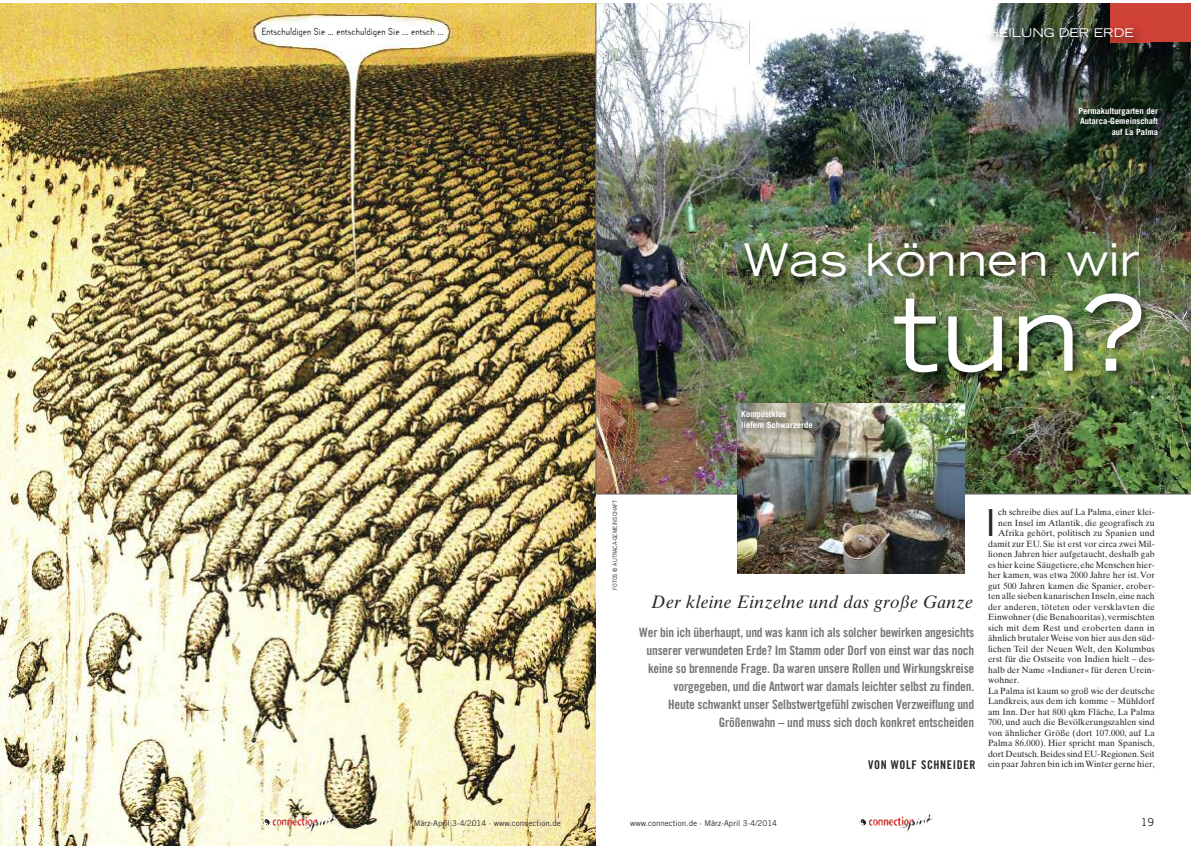
<style>
.page{position:relative;width:1191px;height:846px;background:#fff}
.page>*{position:absolute;margin:0;border:0;box-sizing:border-box;transform-origin:0 0}
.t1{font:expanded 103.7px "Trade Gothic LT Std";color:#fff}
.t2{font:expanded 45px "Trade Gothic LT Std";letter-spacing:.015em;color:#fff}
.t3{font:expanded 37px "Trade Gothic LH";color:#272627}
.t4{font:italic 18px "Times Ten";letter-spacing:.015em;color:#272627}
.t5{font:13px/18px "Trade Gothic LT Std Bd Cn 20";letter-spacing:-.015em;color:#767474;text-align:right}
.t6{font:12px "Trade Gothic LT Std Bd Cn 20";letter-spacing:.055em;color:#272627}
.t7{font:expanded 12px "Trade Gothic LT Std";color:#fff}
.t8{font:11px "Trade Gothic LT Std";color:#272627}
.t9{font:9px "Times Ten";letter-spacing:.01em;color:#272627}
.t10{font:9px "Template Gothic";color:#272627;scale:.95 1}
.t11{font:9px "Times Ten";letter-spacing:.03em;color:#272627}
.t12{font:700 8.6px/10.3px "Trade Gothic LT Std";color:#fff}
.t13{font:8px "Trade Gothic LT Std";color:#272627}
.t14{font:6px "Trade Gothic LT Std";color:#272627;scale:.9 1}
</style>
<div class="page">
<img style="left:0;top:4px;width:595px;height:842px">
<img style="left:595px;top:4px;width:596px;height:490px">
<img style="left:263px;top:816px;width:54px;height:10px">
<svg style="left:303px;top:823px;width:7px;height:5px"></svg>
<img style="left:859px;top:816px;width:55px;height:10px">
<svg style="left:899px;top:824px;width:7px;height:4px"></svg>
<div style="left:1110px;top:4px;width:81px;height:38px;background:#cf4237"></div>
<img style="left:749px;top:21px;width:399px;height:43px">
<img style="left:675px;top:232px;width:516px;height:78px">
<img style="left:737px;top:404px;width:227px;height:170px">
<img style="left:856px;top:276px;width:333px;height:162px">
<img style="left:866px;top:276px;width:262px;height:1px">
<img style="left:964px;top:404px;width:1px;height:34px">
<img style="left:726px;top:396px;width:115px;height:55px">
<p class="t10" style="left:262px;top:27px;width:193px">Entschuldigen Sie … entschuldigen Sie ... entsch ...</p>
<h3 class="t7" style="left:988px;top:29px;width:147px">HEILUNG DER ERDE</h3>
<p class="t12" style="left:1078px;top:106px;width:81px;text-align:right">Permakulturgarten der<br>Autarca-Gemeinschaft auf La Palma</p>
<h2 class="t2" style="left:743px;top:243px;width:397px">Was können wir</h2>
<h1 class="t1" style="left:893px;top:295px;width:254px">tun?</h1>
<p class="t12" style="left:741px;top:410px;width:73px">Kompostklos<br>liefern Schwarzerde</p>
<p class="t14" style="left:613px;top:590px;width:102px;rotate:-90deg">FOTOS © AUTRACA-GEMEINSCHAFT</p>
<h3 class="t3" style="left:986px;top:509px;width:12px">I</h3>
<p class="t9" style="left:998px;top:509px;width:158px">ch schreibe dies auf La Palma, einer klei-</p>
<p class="t9" style="left:998px;top:519px;width:158px">nen Insel im Atlantik, die geografisch zu</p>
<p class="t9" style="left:998px;top:530px;width:158px">Afrika gehört, politisch zu Spanien und</p>
<p class="t9" style="left:988px;top:540px;width:168px">damit zur EU. Sie ist erst vor circa zwei Mil-</p>
<p class="t9" style="left:988px;top:551px;width:168px">lionen Jahren hier aufgetaucht, deshalb gab</p>
<p class="t9" style="left:988px;top:561px;width:168px">es hier keine Säugetiere,ehe Menschen hier-</p>
<p class="t9" style="left:988px;top:572px;width:168px">her kamen, was etwa 2000 Jahre her ist.Vor</p>
<p class="t9" style="left:988px;top:582px;width:168px">gut 500 Jahren kamen die Spanier, erober-</p>
<p class="t9" style="left:988px;top:593px;width:168px">ten alle sieben kanarischen Inseln, eine nach</p>
<p class="t9" style="left:988px;top:603px;width:168px">der anderen, töteten oder versklavten die</p>
<p class="t9" style="left:988px;top:614px;width:168px">Einwohner (die Benahoaritas), vermischten</p>
<p class="t11" style="left:988px;top:624px;width:168px">sich mit dem Rest und eroberten dann in</p>
<p class="t9" style="left:988px;top:635px;width:168px">ähnlich brutalerWeise von hier aus den süd-</p>
<p class="t9" style="left:988px;top:645px;width:168px">lichen Teil der Neuen Welt, den Kolumbus</p>
<p class="t9" style="left:988px;top:656px;width:168px">erst für die Ostseite von Indien hielt – des-</p>
<p class="t9" style="left:988px;top:666px;width:168px">halb der Name »Indianer« für deren Urein-</p>
<p class="t9" style="left:988px;top:677px;width:33px">wohner.</p>
<p class="t9" style="left:988px;top:687px;width:168px">La Palma ist kaum so groß wie der deutsche</p>
<p class="t9" style="left:988px;top:698px;width:168px">Landkreis, aus dem ich komme – Mühldorf</p>
<p class="t9" style="left:988px;top:708px;width:168px">am Inn. Der hat 800 qkm Fläche, La Palma</p>
<p class="t9" style="left:988px;top:719px;width:168px">700, und auch die Bevölkerungszahlen sind</p>
<p class="t9" style="left:988px;top:729px;width:168px">von ähnlicher Größe (dort 107.000, auf La</p>
<p class="t9" style="left:988px;top:740px;width:168px">Palma 86.000). Hier spricht man Spanisch,</p>
<p class="t9" style="left:988px;top:750px;width:168px">dort Deutsch.Beides sind EU-Regionen.Seit</p>
<p class="t9" style="left:988px;top:761px;width:168px">ein paar Jahren bin ich imWinter gerne hier,</p>
<h3 class="t4" style="left:651px;top:595px;width:323px">Der kleine Einzelne und das große Ganze</h3>
<p class="t5" style="left:639px;top:624px;width:336px">Wer bin ich überhaupt, und was kann ich als solcher bewirken angesichts unserer verwundeten Erde? Im Stamm oder Dorf von einst war das noch keine so brennende Frage. Da waren unsere Rollen und Wirkungskreise vorgegeben, und die Antwort war damals leichter selbst zu finden.<br>Heute schwankt unser Selbstwertgefühl zwischen Verzweiflung und Größenwahn – und muss sich doch konkret entscheiden</p>
<h3 class="t6" style="left:868px;top:760px;width:109px">VON WOLF SCHNEIDER</h3>
<p class="t8" style="left:37px;top:818px;width:8px">1</p>
<p class="t13" style="left:414px;top:820px;width:149px">März-April 3-4/2014 · www.connection.de</p>
<p class="t13" style="left:630px;top:820px;width:149px">www.connection.de · März-April 3-4/2014</p>
<p class="t8" style="left:1140px;top:818px;width:15px">19</p>
</div>
